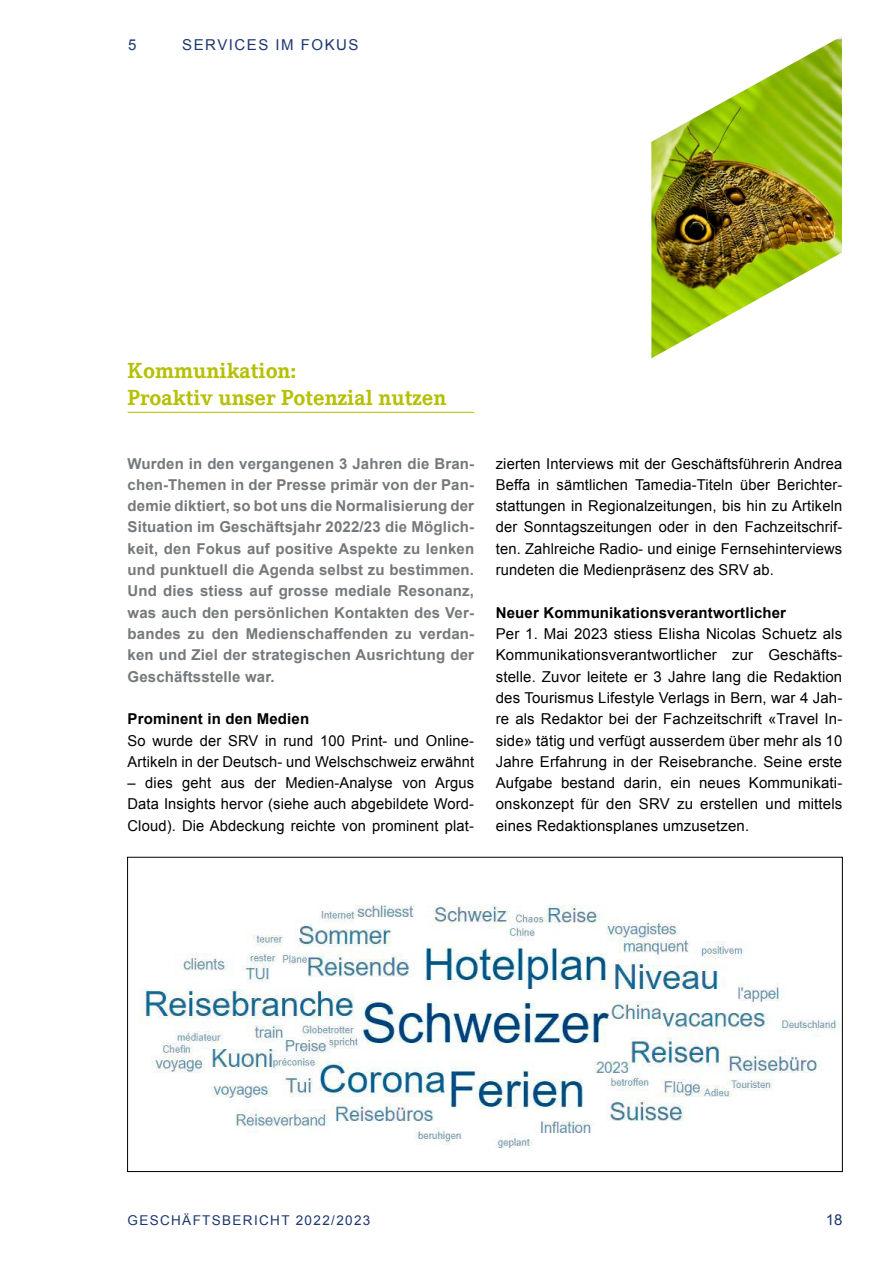
<style>
.page{position:relative;width:893px;height:1263px;background:#fff}
.page>*{position:absolute;margin:0;border:0;box-sizing:border-box;transform-origin:0 0}
.t1{font:700 22.5px/27px "Corporate E";color:#b4c000}
.t2{font:15px/21.3px "Arial";letter-spacing:.01em;color:#000;text-align:justify}
.t3{font:700 15px/21.3px "Arial";letter-spacing:.01em;color:#75797c;text-align:justify}
.t4{font:700 15px "Arial";letter-spacing:.01em;color:#000}
.t5{font:15px "Arial";letter-spacing:.1em;color:#1d376f}
.t6{font:13.5px "Arial";letter-spacing:.1em;color:#1d376f}
</style>
<div class="page">
<img style="left:651px;top:39px;width:191px;height:319px">
<hr style="left:128px;top:412px;width:346px;height:1px;background:#b4c000">
<img style="left:139px;top:905px;width:701px;height:242px">
<p class="t5" style="left:128px;top:35px;width:10px">5</p>
<p class="t5" style="left:182px;top:35px;width:178px">SERVICES IM FOKUS</p>
<h1 class="t1" style="left:128px;top:357px;width:320px">Kommunikation:<br>Proaktiv unser Potenzial nutzen</h1>
<p class="t3" style="left:128px;top:453px;width:348px">Wurden in den vergangenen 3 Jahren die Bran&shy;chen-Themen in der Presse primär von der Pan&shy;demie diktiert, so bot uns die Normalisierung der Situation im Geschäftsjahr 2022/23 die Möglich&shy;keit, den Fokus auf positive Aspekte zu lenken und punktuell die Agenda selbst zu bestimmen.<br>Und dies stiess auf grosse mediale Resonanz, was auch den persönlichen Kontakten des Ver&shy;bandes zu den Medienschaffenden zu verdan&shy;ken und Ziel der strategischen Ausrichtung der Geschäftsstelle war.</p>
<p class="t4" style="left:128px;top:709px;width:183px">Prominent in den Medien</p>
<p class="t2" style="left:128px;top:730px;width:348px">So wurde der SRV in rund 100 Print- und Online-<br>Artikeln in der Deutsch- und Welschschweiz erwähnt</p>
<p class="t2" style="left:128px;top:772px;width:348px">– dies geht aus der Medien-Analyse von Argus Data Insights hervor (siehe auch abgebildete Word-Cloud). Die Abdeckung reichte von prominent plat-</p>
<p class="t2" style="left:496px;top:453px;width:348px">zierten Interviews mit der Geschäftsführerin Andrea Beffa in sämtlichen Tamedia-Titeln über Berichter&shy;stattungen in Regionalzeitungen, bis hin zu Artikeln der Sonntagszeitungen oder in den Fachzeitschrif&shy;ten. Zahlreiche Radio- und einige Fernsehinterviews rundeten die Medienpräsenz des SRV ab.</p>
<p class="t4" style="left:496px;top:602px;width:292px">Neuer Kommunikationsverantwortlicher</p>
<p class="t2" style="left:496px;top:623px;width:348px">Per 1. Mai 2023 stiess Elisha Nicolas Schuetz als Kommunikationsverantwortlicher zur Geschäfts&shy;stelle. Zuvor leitete er 3 Jahre lang die Redaktion des Tourismus Lifestyle Verlags in Bern, war 4 Jah&shy;re als Redaktor bei der Fachzeitschrift «Travel In&shy;side» tätig und verfügt ausserdem über mehr als 10<br>Jahre Erfahrung in der Reisebranche. Seine erste Aufgabe bestand darin, ein neues Kommunikati&shy;onskonzept für den SRV zu erstellen und mittels eines Redaktionsplanes umzusetzen.</p>
<p class="t6" style="left:128px;top:1211px;width:244px">GESCHÄFTSBERICHT 2022/2023</p>
<p class="t5" style="left:826px;top:1209px;width:18px">18</p>
</div>
